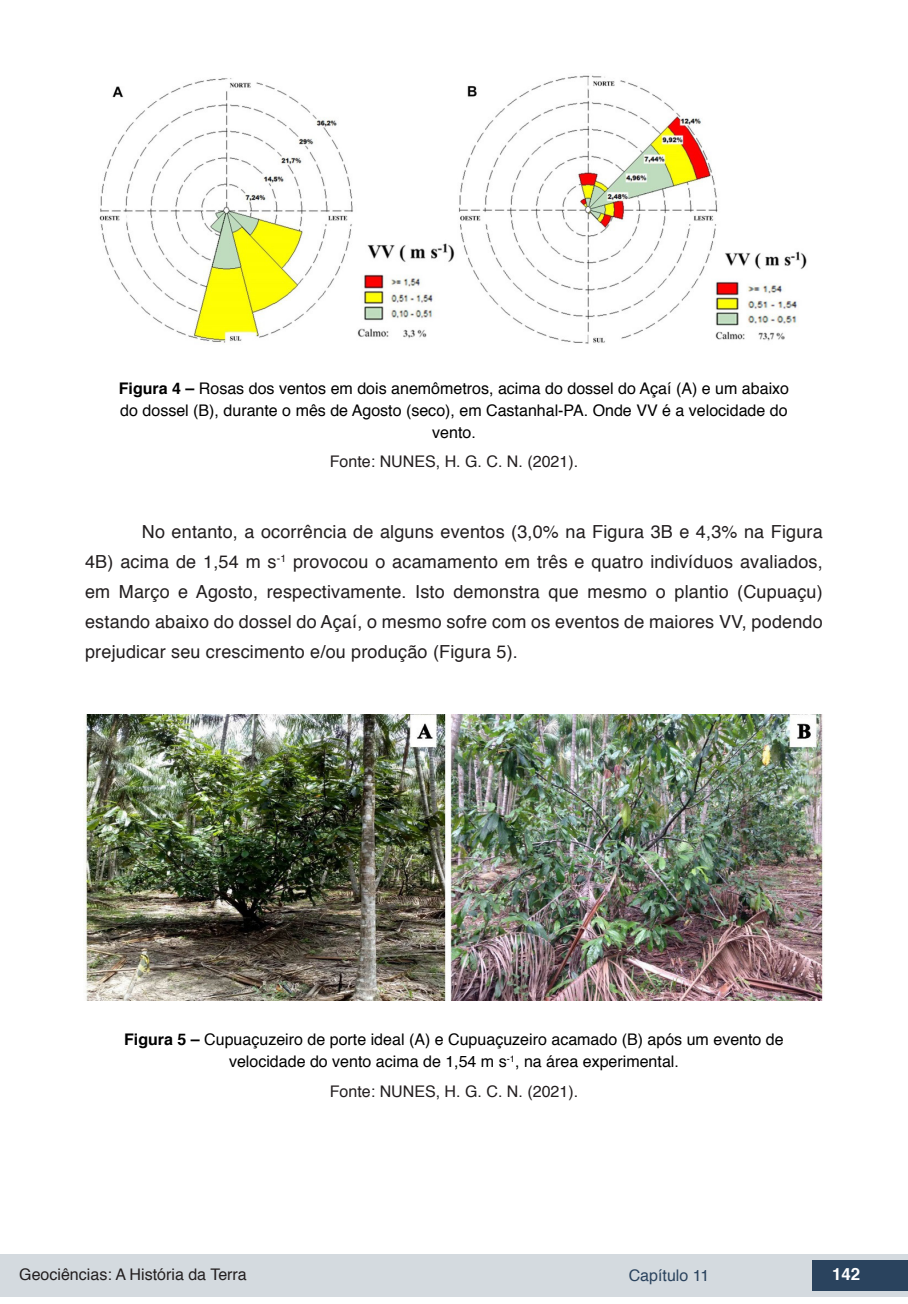
<style>
.page{position:relative;width:908px;height:1304px;background:#fff}
.page>*{position:absolute;margin:0;border:0;box-sizing:border-box;transform-origin:0 0}
.t1{font:18px/30px "Helvetica";letter-spacing:.01em;color:#231f20;text-align:justify}
.t2{font:700 16.8px "Helvetica";color:#fff}
.t3{font:16px/22px "Helvetica";color:#000;text-align:center}
.t4{font:16px "Helvetica";color:#231f20}
.t5{font:16px "Helvetica";color:#2a435e}
.s1{font-weight:700}
</style>
<div class="page">
<div style="left:0;top:1254px;width:906px;height:43px;background:#d4dadf"></div>
<div style="left:812px;top:1261px;width:95px;height:30px;background:#2a435e"></div>
<img style="left:99px;top:75px;width:708px;height:269px">
<img style="left:85px;top:715px;width:738px;height:285px">
<p class="t3" style="left:119px;top:377px;width:671px"><span class="s1">Figura 4 –</span> Rosas dos ventos em dois anemômetros, acima do dossel do Açaí (A) e um abaixo do dossel (B), durante o mês de Agosto (seco), em Castanhal-PA. Onde VV é a velocidade do vento.</p>
<p class="t4" style="left:330px;top:449px;width:250px">Fonte: NUNES, H. G. C. N. (2021).</p>
<p class="t1" style="left:85px;top:517px;width:738px;text-indent:57px">No entanto, a ocorrência de alguns eventos (3,0% na Figura 3B e 4,3% na Figura 4B) acima de 1,54 m s<sup>-1</sup> provocou o acamamento em três e quatro indivíduos avaliados, em Março e Agosto, respectivamente. Isto demonstra que mesmo o plantio (Cupuaçu) estando abaixo do dossel do Açaí, o mesmo sofre com os eventos de maiores VV, podendo prejudicar seu crescimento e/ou produção (Figura 5).</p>
<p class="t3" style="left:124px;top:1029px;width:660px"><span class="s1">Figura 5 –</span> Cupuaçuzeiro de porte ideal (A) e Cupuaçuzeiro acamado (B) após um evento de velocidade do vento acima de 1,54 m s<sup>-1</sup>, na área experimental.</p>
<p class="t4" style="left:330px;top:1079px;width:250px">Fonte: NUNES, H. G. C. N. (2021).</p>
<p class="t4" style="left:19px;top:1262px;width:229px">Geociências: A História da Terra</p>
<p class="t5" style="left:628px;top:1263px;width:82px">Capítulo 11</p>
<p class="t2" style="left:831px;top:1261px;width:30px">142</p>
</div>
